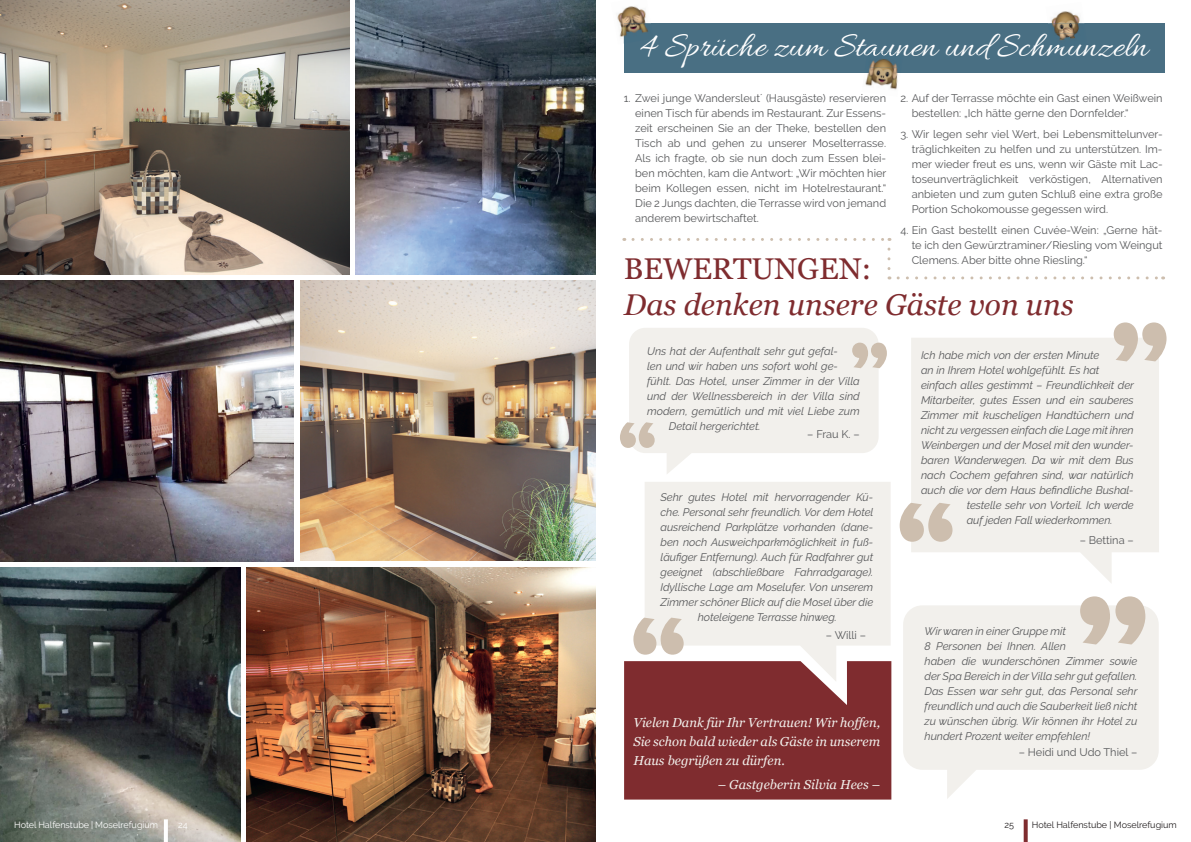
<style>
.page{position:relative;width:1191px;height:842px;background:#fff}
.page>*{position:absolute;margin:0;border:0;box-sizing:border-box;transform-origin:0 0}
.t1{font:36px "Allura";color:#fff}
.t2{font:italic 30px "Georgia";color:#7f2c2f}
.t3{font:30px "Georgia";color:#7f2c2f}
.t4{font:italic 13px/19px "Georgia";color:#f2f0ec;text-align:justify}
.t5{font:italic 11px/15px "Raleway";letter-spacing:-.005em;color:#57585a}
.t6{font:11px/15px "Raleway";color:#57585a;text-align:justify}
.t7{font:9px "Raleway";color:#231f20}
.t8{font:9px "Raleway";color:#fff}
</style>
<div class="page">
<svg style="left:1023px;top:819px;width:4px;height:23px"></svg>
<img style="left:0;top:567px;width:240px;height:275px">
<div style="left:624px;top:23px;width:540px;height:50px;background:#496f83"></div>
<img style="left:355px;top:0;width:240px;height:275px">
<img style="left:300px;top:281px;width:295px;height:280px">
<img style="left:0;top:0;width:349px;height:275px">
<img style="left:246px;top:567px;width:349px;height:275px">
<svg style="left:620px;top:328px;width:267px;height:146px"></svg>
<svg style="left:911px;top:338px;width:248px;height:245px;background:#f3f1ee"></svg>
<svg style="left:1113px;top:322px;width:53px;height:39px;background:#dcd2c7"></svg>
<svg style="left:899px;top:503px;width:53px;height:39px;background:#dbd1c6"></svg>
<svg style="left:903px;top:605px;width:255px;height:194px;fill:#f2f0ec"></svg>
<svg style="left:1080px;top:596px;width:65px;height:48px;background:#dbd1c6"></svg>
<div style="left:624px;top:661px;width:267px;height:138px;background:#7f2c2f"></div>
<svg style="left:644px;top:482px;width:246px;height:200px;background:#e8dfdc"></svg>
<svg style="left:633px;top:618px;width:50px;height:37px;background:#dcd2c7"></svg>
<svg style="left:633px;top:238px;width:257px;height:3px"></svg>
<svg style="left:887px;top:249px;width:3px;height:30px"></svg>
<svg style="left:898px;top:276px;width:265px;height:3px"></svg>
<img style="left:617px;top:6px;width:29px;height:38px">
<img style="left:624px;top:23px;width:27px;height:21px">
<svg style="left:640px;top:34px;width:11px;height:7px"></svg>
<img style="left:865px;top:73px;width:33px;height:17px">
<img style="left:868px;top:68px;width:30px;height:5px">
<img style="left:867px;top:50px;width:32px;height:18px">
<img style="left:1051px;top:11px;width:29px;height:12px">
<img style="left:1048px;top:23px;width:36px;height:11px">
<img style="left:1051px;top:34px;width:30px;height:15px">
<img style="left:0;top:281px;width:293px;height:280px">
<hr style="left:164px;top:819px;width:4px;height:23px;background:#fff">
<p class="t8" style="left:14px;top:819px;width:145px">Hotel Halfenstube | Moselrefugium</p>
<p class="t8" style="left:178px;top:819px;width:11px">24</p>
<h1 class="t1" style="left:640px;top:26px;width:509px">4 Sprüche zum Staunen und Schmunzeln</h1>
<p class="t6" style="left:635px;top:91px;width:253px;text-indent:-11px">1. Zwei junge Wandersleut´ (Hausgäste) reservieren einen Tisch für abends im Restaurant. Zur Essens&shy;zeit erscheinen Sie an der Theke, bestellen den Tisch ab und gehen zu unserer Moselterrasse.<br>Als ich fragte, ob sie nun doch zum Essen blei&shy;ben möchten, kam die Antwort: „Wir möchten hier beim Kollegen essen, nicht im Hotelrestaurant.“ Die 2 Jungs dachten, die Terrasse wird von jemand anderem bewirtschaftet.</p>
<p class="t6" style="left:911px;top:91px;width:252px;text-indent:-11px">2. Auf der Terrasse möchte ein Gast einen Weißwein bestellen: „Ich hätte gerne den Dornfelder.“</p>
<p class="t6" style="left:911px;top:127px;width:252px;text-indent:-11px">3. Wir legen sehr viel Wert, bei Lebensmittelunver&shy;träglichkeiten zu helfen und zu unterstützen. Im&shy;mer wieder freut es uns, wenn wir Gäste mit Lac&shy;toseunverträglichkeit verköstigen, Alternativen anbieten und zum guten Schluß eine extra große Portion Schokomousse gegessen wird.</p>
<p class="t6" style="left:911px;top:222px;width:252px;text-indent:-11px">4. Ein Gast bestellt einen Cuvée-Wein: „Gerne hät&shy;te ich den Gewürztraminer/Riesling vom Weingut Clemens. Aber bitte ohne Riesling.“</p>
<h2 class="t3" style="left:624px;top:247px;width:249px">BEWERTUNGEN:</h2>
<h2 class="t2" style="left:624px;top:283px;width:451px">Das denken unsere Gäste von uns</h2>
<p class="t5" style="left:647px;top:343px;width:192px">Uns hat der Aufenthalt sehr gut gefal-</p>
<p class="t5" style="left:647px;top:358px;width:192px">len und wir haben uns sofort wohl ge-</p>
<p class="t5" style="left:647px;top:373px;width:214px">fühlt. Das Hotel, unser Zimmer in der Villa</p>
<p class="t5" style="left:647px;top:388px;width:214px">und der Wellnessbereich in der Villa sind</p>
<p class="t5" style="left:647px;top:403px;width:214px">modern, gemütlich und mit viel Liebe zum</p>
<p class="t5" style="left:669px;top:418px;width:93px">Detail hergerichtet.</p>
<p class="t6" style="left:807px;top:426px;width:54px">– Frau K. –</p>
<p class="t5" style="left:660px;top:489px;width:214px;text-align:center">Sehr gutes Hotel mit hervorragender Kü&shy;che. Personal sehr freundlich. Vor dem Hotel ausreichend Parkplätze vorhanden (dane&shy;ben noch Ausweichparkmöglichkeit in fuß&shy;läufiger Entfernung). Auch für Radfahrer gut geeignet (abschließbare Fahrradgarage).<br>Idyllische Lage am Moselufer. Von unserem Zimmer schöner Blick auf die Mosel über die hoteleigene Terrasse hinweg.</p>
<p class="t6" style="left:826px;top:628px;width:42px">– Willi –</p>
<p class="t4" style="left:633px;top:712px;width:248px">Vielen Dank für Ihr Vertrauen! Wir hoffen, Sie schon bald wieder als Gäste in unserem Haus begrüßen zu dürfen.</p>
<p class="t4" style="left:718px;top:775px;width:164px">– Gastgeberin Silvia Hees –</p>
<p class="t5" style="left:921px;top:348px;width:180px">Ich habe mich von der ersten Minute</p>
<p class="t5" style="left:921px;top:363px;width:180px">an in Ihrem Hotel wohlgefühlt. Es hat</p>
<p class="t5" style="left:921px;top:378px;width:214px">einfach alles gestimmt – Freundlichkeit der</p>
<p class="t5" style="left:921px;top:393px;width:214px">Mitarbeiter, gutes Essen und ein sauberes</p>
<p class="t5" style="left:921px;top:408px;width:214px">Zimmer mit kuscheligen Handtüchern und</p>
<p class="t5" style="left:921px;top:423px;width:214px">nicht zu vergessen einfach die Lage mit ihren</p>
<p class="t5" style="left:921px;top:438px;width:214px">Weinbergen und der Mosel mit den wunder-</p>
<p class="t5" style="left:921px;top:453px;width:214px">baren Wanderwegen. Da wir mit dem Bus</p>
<p class="t5" style="left:921px;top:468px;width:214px">nach Cochem gefahren sind, war natürlich</p>
<p class="t5" style="left:921px;top:483px;width:214px">auch die vor dem Haus befindliche Bushal-</p>
<p class="t5" style="left:966px;top:498px;width:169px">testelle sehr von Vorteil. Ich werde</p>
<p class="t5" style="left:966px;top:513px;width:147px">auf jeden Fall wiederkommen.</p>
<p class="t6" style="left:1079px;top:533px;width:56px">– Bettina –</p>
<p class="t5" style="left:924px;top:623px;width:214px">Wir waren in einer Gruppe mit<br>8 Personen bei Ihnen. Allen<br>haben die wunderschönen Zimmer sowie der Spa Bereich in der Villa sehr gut gefallen.<br>Das Essen war sehr gut, das Personal sehr freundlich und auch die Sauberkeit ließ nicht zu wünschen übrig. Wir können ihr Hotel zu hundert Prozent weiter empfehlen!</p>
<p class="t6" style="left:1018px;top:745px;width:120px">– Heidi und Udo Thiel –</p>
<p class="t7" style="left:1004px;top:819px;width:11px">25</p>
<p class="t7" style="left:1031px;top:819px;width:146px">Hotel Halfenstube | Moselrefugium</p>
</div>
